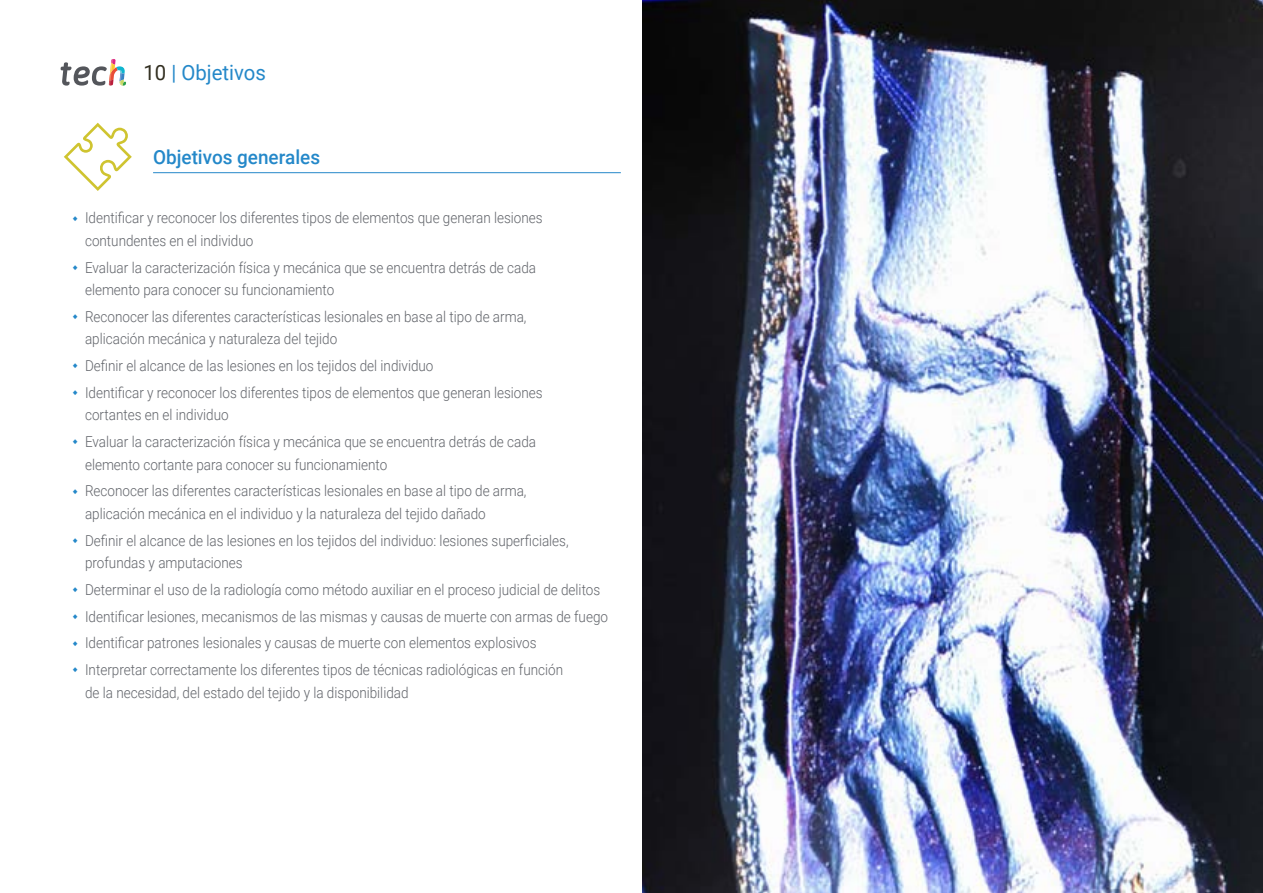
<style>
.page{position:relative;width:1263px;height:893px;background:#fff}
.page>*{position:absolute;margin:0;border:0;box-sizing:border-box;transform-origin:0 0}
.t1{font:21px "Roboto";color:#2488c9}
.t2{font:500 19.5px "Roboto";color:#2488c9}
.t3{font:300 15px/26.7px "Roboto";color:#61646a;scale:.9 1}
.s1{color:#312e20}
</style>
<div class="page">
<hr style="left:153px;top:172px;width:468px;height:1px;background:#2488c9">
<svg style="left:64px;top:123px;width:68px;height:68px"></svg>
<img style="left:642px;top:0;width:621px;height:893px">
<svg style="left:61px;top:59px;width:65px;height:27px"></svg>
<h1 class="t1" style="left:144px;top:57px;width:124px"><span class="s1">10</span> | Objetivos</h1>
<h2 class="t2" style="left:153px;top:144px;width:169px">Objetivos generales</h2>
<p class="t3" style="left:85px;top:206px;width:510px;line-height:22.5px">Identificar y reconocer los diferentes tipos de elementos que generan lesiones contundentes en el individuo</p>
<p class="t3" style="left:85px;top:255px;width:503px;line-height:22.5px">Evaluar la caracterización física y mecánica que se encuentra detrás de cada elemento para conocer su funcionamiento</p>
<p class="t3" style="left:85px;top:305px;width:492px;line-height:22.5px">Reconocer las diferentes características lesionales en base al tipo de arma, aplicación mecánica y naturaleza del tejido</p>
<p class="t3" style="left:85px;top:352px;width:510px">Definir el alcance de las lesiones en los tejidos del individuo<br>Identificar y reconocer los diferentes tipos de elementos que generan lesiones</p>
<p class="t3" style="left:85px;top:401px;width:503px">cortantes en el individuo<br>Evaluar la caracterización física y mecánica que se encuentra detrás de cada</p>
<p class="t3" style="left:85px;top:450px;width:492px">elemento cortante para conocer su funcionamiento<br>Reconocer las diferentes características lesionales en base al tipo de arma,</p>
<p class="t3" style="left:85px;top:500px;width:539px">aplicación mecánica en el individuo y la naturaleza del tejido dañado<br>Definir el alcance de las lesiones en los tejidos del individuo: lesiones superficiales,</p>
<p class="t3" style="left:85px;top:549px;width:583px">profundas y amputaciones<br>Determinar el uso de la radiología como método auxiliar en el proceso judicial de delitos Identificar lesiones, mecanismos de las mismas y causas de muerte con armas de fuego Identificar patrones lesionales y causas de muerte con elementos explosivos<br>Interpretar correctamente los diferentes tipos de técnicas radiológicas en función</p>
<p class="t3" style="left:85px;top:678px;width:361px">de la necesidad, del estado del tejido y la disponibilidad</p>
</div>
